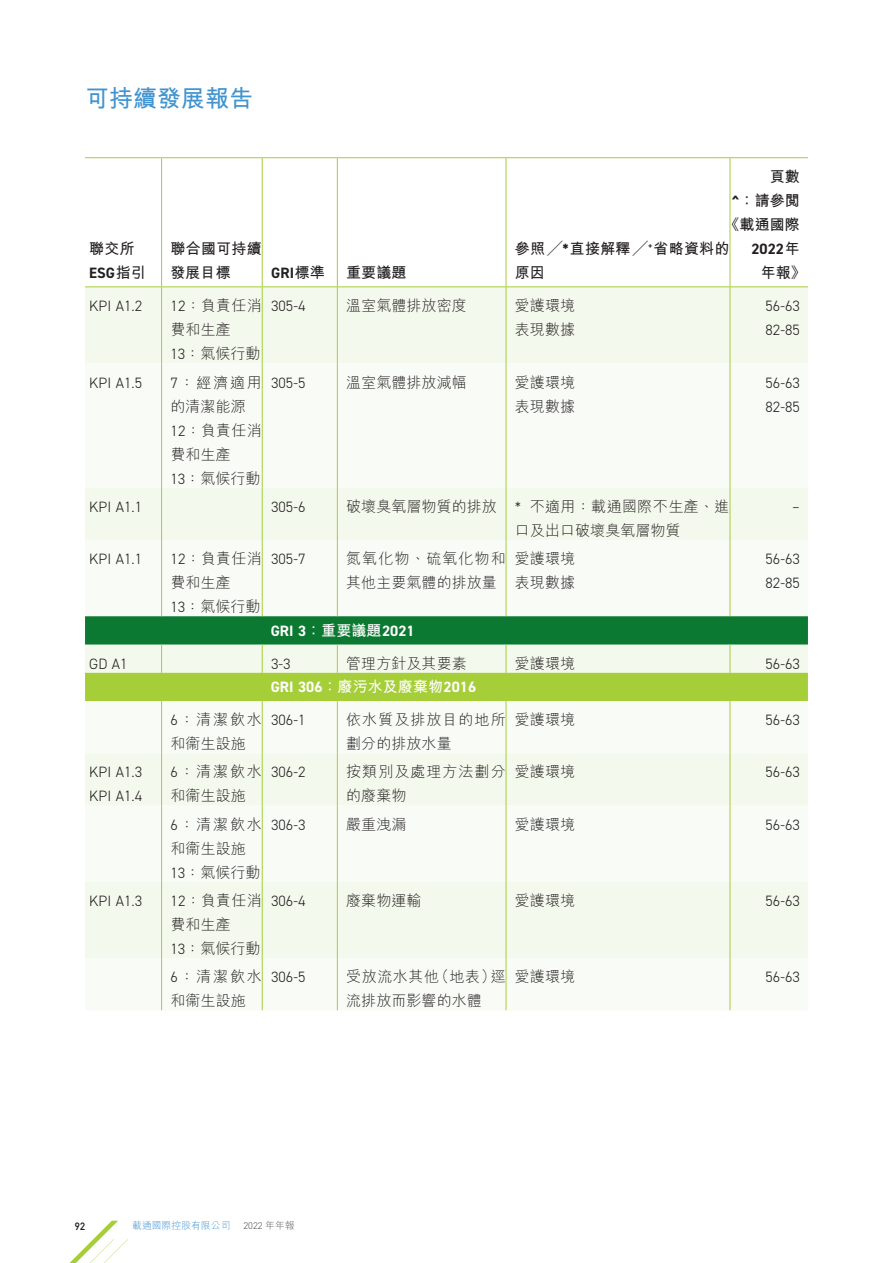
<style>
.page{position:relative;width:893px;height:1263px;background:#fff}
.page>*{position:absolute;margin:0;border:0;box-sizing:border-box;transform-origin:0 0}
.t1{font:700 24px "M Hei HK";color:#4194d0}
.t2{font:300 15px/24px "M Hei HK";letter-spacing:.005em;color:#231f20}
.t3{font:300 15px/24px "DIN2014";letter-spacing:.005em;color:#231f20}
.t4{font:700 15px/24px "M Hei HK";letter-spacing:.005em;color:#231f20}
.t5{font:700 15px "DIN2014";letter-spacing:.005em;color:#fff}
.t6{font:300 15px/24px "M Hei HK";letter-spacing:.07em;color:#231f20}
.t7{font:700 15px "DIN2014";letter-spacing:.005em;color:#231f20}
.t8{font:10.5px "DIN Mittelschrift Std";color:#231f20}
.t9{font:300 9.75px "M Hei HK";letter-spacing:.01em;color:#4194d0}
.t10{font:300 9.75px "DIN2014";color:#55595c}
.s1{font-family:"M Hei HK"}
.s2{font-family:"DIN2014"}
</style>
<div class="page">
<svg style="left:69px;top:1221px;width:60px;height:42px"></svg>
<div style="left:85px;top:287px;width:723px;height:76px;background:#f4f9ed"></div>
<svg style="left:85px;top:363px;width:723px;height:647px;fill:#f9fcf6"></svg>
<hr style="left:85px;top:157px;width:77px;height:1px;background:#a6ce39">
<hr style="left:162px;top:157px;width:100px;height:1px;background:#a6ce39">
<hr style="left:161px;top:158px;width:1px;height:124px;background:#a6ce39">
<hr style="left:262px;top:157px;width:75px;height:1px;background:#a6ce39">
<hr style="left:262px;top:158px;width:1px;height:124px;background:#a6ce39">
<hr style="left:337px;top:157px;width:169px;height:1px;background:#a6ce39">
<hr style="left:337px;top:158px;width:1px;height:124px;background:#a6ce39">
<hr style="left:506px;top:157px;width:224px;height:1px;background:#a6ce39">
<hr style="left:506px;top:158px;width:1px;height:124px;background:#a6ce39">
<hr style="left:730px;top:157px;width:78px;height:1px;background:#a6ce39">
<hr style="left:730px;top:158px;width:1px;height:124px;background:#a6ce39">
<hr style="left:161px;top:287px;width:1px;height:76px;background:#a6ce39">
<hr style="left:262px;top:287px;width:1px;height:76px;background:#a6ce39">
<hr style="left:337px;top:287px;width:1px;height:76px;background:#a6ce39">
<hr style="left:506px;top:287px;width:1px;height:76px;background:#a6ce39">
<hr style="left:730px;top:287px;width:1px;height:76px;background:#a6ce39">
<hr style="left:161px;top:363px;width:1px;height:125px;background:#a6ce39">
<hr style="left:262px;top:363px;width:1px;height:125px;background:#a6ce39">
<hr style="left:337px;top:363px;width:1px;height:125px;background:#a6ce39">
<hr style="left:506px;top:363px;width:1px;height:125px;background:#a6ce39">
<hr style="left:730px;top:363px;width:1px;height:125px;background:#a6ce39">
<hr style="left:161px;top:488px;width:1px;height:52px;background:#a6ce39">
<hr style="left:262px;top:488px;width:1px;height:52px;background:#a6ce39">
<hr style="left:337px;top:488px;width:1px;height:52px;background:#a6ce39">
<hr style="left:506px;top:488px;width:1px;height:52px;background:#a6ce39">
<hr style="left:730px;top:488px;width:1px;height:52px;background:#a6ce39">
<hr style="left:161px;top:540px;width:1px;height:76px;background:#a6ce39">
<hr style="left:262px;top:540px;width:1px;height:76px;background:#a6ce39">
<hr style="left:337px;top:540px;width:1px;height:76px;background:#a6ce39">
<hr style="left:506px;top:540px;width:1px;height:76px;background:#a6ce39">
<hr style="left:730px;top:540px;width:1px;height:76px;background:#a6ce39">
<svg style="left:85px;top:616px;width:723px;height:85px;background:#8cc072"></svg>
<hr style="left:161px;top:701px;width:1px;height:52px;background:#a6ce39">
<hr style="left:262px;top:701px;width:1px;height:52px;background:#a6ce39">
<hr style="left:337px;top:701px;width:1px;height:52px;background:#a6ce39">
<hr style="left:506px;top:701px;width:1px;height:52px;background:#a6ce39">
<hr style="left:730px;top:701px;width:1px;height:52px;background:#a6ce39">
<hr style="left:161px;top:753px;width:1px;height:52px;background:#a6ce39">
<hr style="left:262px;top:753px;width:1px;height:52px;background:#a6ce39">
<hr style="left:337px;top:753px;width:1px;height:52px;background:#a6ce39">
<hr style="left:506px;top:753px;width:1px;height:52px;background:#a6ce39">
<hr style="left:730px;top:753px;width:1px;height:52px;background:#a6ce39">
<hr style="left:161px;top:805px;width:1px;height:77px;background:#a6ce39">
<hr style="left:262px;top:805px;width:1px;height:77px;background:#a6ce39">
<hr style="left:337px;top:805px;width:1px;height:77px;background:#a6ce39">
<hr style="left:506px;top:805px;width:1px;height:77px;background:#a6ce39">
<hr style="left:730px;top:805px;width:1px;height:77px;background:#a6ce39">
<hr style="left:161px;top:882px;width:1px;height:76px;background:#a6ce39">
<hr style="left:262px;top:882px;width:1px;height:76px;background:#a6ce39">
<hr style="left:337px;top:882px;width:1px;height:76px;background:#a6ce39">
<hr style="left:506px;top:882px;width:1px;height:76px;background:#a6ce39">
<hr style="left:730px;top:882px;width:1px;height:76px;background:#a6ce39">
<hr style="left:161px;top:958px;width:1px;height:52px;background:#a6ce39">
<hr style="left:262px;top:958px;width:1px;height:52px;background:#a6ce39">
<hr style="left:337px;top:958px;width:1px;height:52px;background:#a6ce39">
<hr style="left:506px;top:958px;width:1px;height:52px;background:#a6ce39">
<hr style="left:730px;top:958px;width:1px;height:52px;background:#a6ce39">
<hr style="left:85px;top:286px;width:77px;height:1px;background:#a6ce39">
<hr style="left:162px;top:286px;width:100px;height:1px;background:#a6ce39">
<hr style="left:262px;top:286px;width:75px;height:1px;background:#a6ce39">
<hr style="left:337px;top:286px;width:169px;height:1px;background:#a6ce39">
<hr style="left:506px;top:286px;width:224px;height:1px;background:#a6ce39">
<hr style="left:730px;top:286px;width:78px;height:1px;background:#a6ce39">
<h1 class="t1" style="left:85px;top:81px;width:169px">可持續發展報告</h1>
<p class="t4" style="left:89px;top:235px;width:47px">聯交所</p>
<p class="t7" style="left:89px;top:263px;width:58px">ESG<span class="s1">指引</span></p>
<p class="t4" style="left:170px;top:235px;width:93px">聯合國可持續發展目標</p>
<p class="t7" style="left:271px;top:263px;width:55px">GRI<span class="s1">標準</span></p>
<p class="t4" style="left:346px;top:259px;width:62px">重要議題</p>
<p class="t4" style="left:724px;top:163px;width:77px;text-align:right">頁數<br><span class="s2">^</span>：請參閱《載通國際</p>
<p class="t7" style="left:751px;top:239px;width:50px">2022<span class="s1">年</span></p>
<p class="t4" style="left:761px;top:259px;width:47px">年報》</p>
<p class="t4" style="left:515px;top:235px;width:216px">參照╱<span class="s2">*</span>直接解釋╱<sup>+</sup>省略資料的原因</p>
<p class="t3" style="left:89px;top:294px;width:54px">KPI A1.2</p>
<p class="t2" style="left:170px;top:294px;width:93px"><span class="s2">12</span>：負責任消費和生產<br><span class="s2">13</span>：氣候行動</p>
<p class="t3" style="left:271px;top:294px;width:36px">305-4</p>
<p class="t2" style="left:346px;top:294px;width:122px">溫室氣體排放密度</p>
<p class="t2" style="left:515px;top:294px;width:62px">愛護環境表現數據</p>
<p class="t3" style="left:765px;top:294px;width:36px">56-63<br>82-85</p>
<p class="t3" style="left:89px;top:371px;width:54px">KPI A1.5</p>
<p class="t2" style="left:170px;top:370px;width:93px"><span class="s2">7</span>：經濟適用的清潔能源<br><span class="s2">12</span>：負責任消費和生產<br><span class="s2">13</span>：氣候行動</p>
<p class="t3" style="left:271px;top:371px;width:36px">305-5</p>
<p class="t2" style="left:346px;top:370px;width:122px">溫室氣體排放減幅</p>
<p class="t2" style="left:515px;top:370px;width:62px">愛護環境表現數據</p>
<p class="t3" style="left:765px;top:371px;width:36px">56-63<br>82-85</p>
<p class="t3" style="left:89px;top:495px;width:54px">KPI A1.1</p>
<p class="t3" style="left:271px;top:495px;width:36px">305-6</p>
<p class="t2" style="left:515px;top:494px;width:216px;text-indent:-169px">破壞臭氧層物質的排放 <span class="s2">*</span> 不適用：載通國際不生產、進口及出口破壞臭氧層物質</p>
<p class="t3" style="left:792px;top:495px;width:9px">–</p>
<p class="t3" style="left:89px;top:547px;width:54px">KPI A1.1</p>
<p class="t2" style="left:170px;top:546px;width:93px"><span class="s2">12</span>：負責任消費和生產<br><span class="s2">13</span>：氣候行動</p>
<p class="t3" style="left:271px;top:547px;width:36px">305-7</p>
<p class="t2" style="left:346px;top:546px;width:161px">氮氧化物、硫氧化物和其他主要氣體的排放量</p>
<p class="t2" style="left:515px;top:546px;width:62px">愛護環境表現數據</p>
<p class="t3" style="left:765px;top:547px;width:36px">56-63<br>82-85</p>
<p class="t5" style="left:271px;top:621px;width:145px">GRI 3<span class="s1">：重要議題</span>2021</p>
<p class="t3" style="left:89px;top:652px;width:40px">GD A1</p>
<p class="t3" style="left:271px;top:652px;width:21px">3-3</p>
<p class="t2" style="left:346px;top:651px;width:122px">管理方針及其要素</p>
<p class="t2" style="left:515px;top:651px;width:62px">愛護環境</p>
<p class="t3" style="left:765px;top:652px;width:36px">56-63</p>
<p class="t5" style="left:271px;top:677px;width:207px">GRI 306<span class="s1">：廢污水及廢棄物</span>2016</p>
<p class="t2" style="left:170px;top:707px;width:93px"><span class="s2">6</span>：清潔飲水和衞生設施</p>
<p class="t3" style="left:271px;top:708px;width:36px">306-1</p>
<p class="t6" style="left:346px;top:707px;width:161px">依水質及排放目的地所劃分的排放水量</p>
<p class="t2" style="left:515px;top:707px;width:62px">愛護環境</p>
<p class="t3" style="left:765px;top:708px;width:36px">56-63</p>
<p class="t3" style="left:89px;top:760px;width:54px">KPI A1.3<br>KPI A1.4</p>
<p class="t2" style="left:170px;top:760px;width:93px"><span class="s2">6</span>：清潔飲水和衞生設施</p>
<p class="t3" style="left:271px;top:760px;width:36px">306-2</p>
<p class="t6" style="left:346px;top:760px;width:161px">按類別及處理方法劃分的廢棄物</p>
<p class="t2" style="left:515px;top:760px;width:62px">愛護環境</p>
<p class="t3" style="left:765px;top:760px;width:36px">56-63</p>
<p class="t2" style="left:170px;top:812px;width:93px"><span class="s2">6</span>：清潔飲水和衞生設施<br><span class="s2">13</span>：氣候行動</p>
<p class="t3" style="left:271px;top:813px;width:36px">306-3</p>
<p class="t2" style="left:346px;top:812px;width:62px">嚴重洩漏</p>
<p class="t2" style="left:515px;top:812px;width:62px">愛護環境</p>
<p class="t3" style="left:765px;top:813px;width:36px">56-63</p>
<p class="t3" style="left:89px;top:889px;width:54px">KPI A1.3</p>
<p class="t2" style="left:170px;top:888px;width:93px"><span class="s2">12</span>：負責任消費和生產<br><span class="s2">13</span>：氣候行動</p>
<p class="t3" style="left:271px;top:889px;width:36px">306-4</p>
<p class="t2" style="left:346px;top:888px;width:77px">廢棄物運輸</p>
<p class="t2" style="left:515px;top:888px;width:62px">愛護環境</p>
<p class="t3" style="left:765px;top:889px;width:36px">56-63</p>
<p class="t2" style="left:170px;top:964px;width:93px"><span class="s2">6</span>：清潔飲水和衞生設施</p>
<p class="t3" style="left:271px;top:965px;width:36px">306-5</p>
<p class="t2" style="left:346px;top:964px;width:161px">受放流水其他（地表）逕流排放而影響的水體</p>
<p class="t2" style="left:515px;top:964px;width:62px">愛護環境</p>
<p class="t3" style="left:765px;top:965px;width:36px">56-63</p>
<p class="t8" style="left:75px;top:1219px;width:12px">92</p>
<p class="t9" style="left:132px;top:1221px;width:100px">載通國際控股有限公司</p>
<p class="t10" style="left:243px;top:1220px;width:53px">2022 <span class="s1">年年報</span></p>
</div>
